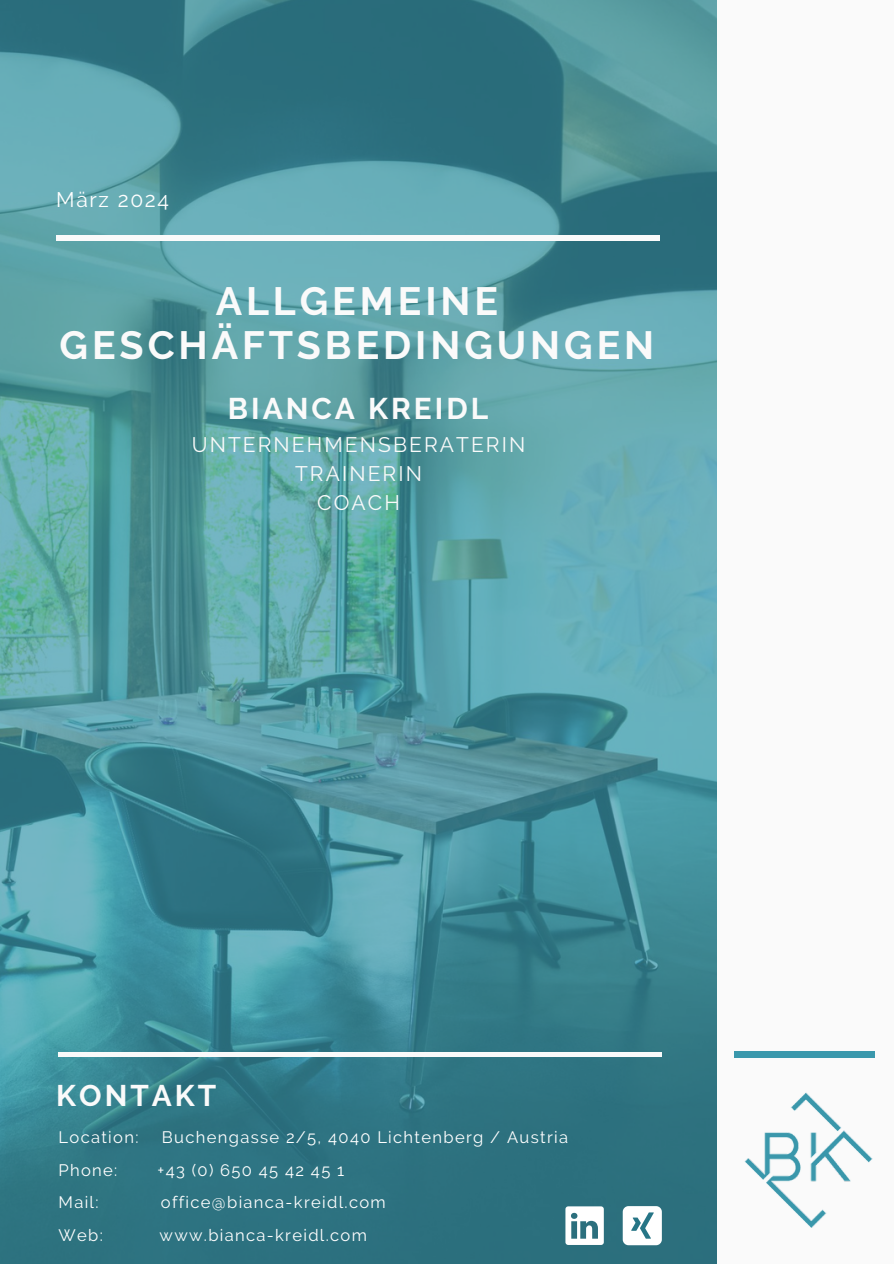
<style>
.page{position:relative;width:894px;height:1264px;background:#fff}
.page>*{position:absolute;margin:0;border:0;box-sizing:border-box;transform-origin:0 0}
.t1{font:700 39.3px/43.8px "Raleway";letter-spacing:.1em;color:#fafafa;text-align:center}
.t2{font:700 29.85px "Raleway";letter-spacing:.1em;color:#fafafa}
.t3{font:21px/29.2px "Raleway";letter-spacing:.1em;color:#fafafa;text-align:center}
.t4{font:21px "Raleway";letter-spacing:.08em;color:#fff}
.t5{font:16.5px "Raleway";letter-spacing:.08em;color:#fff}
</style>
<div class="page">
<img style="left:0;top:0;width:717px;height:1263px">
<div style="left:717px;top:0;width:176px;height:1263px;background:#fafafa"></div>
<hr style="left:56px;top:236px;width:603px;height:4px;background:#fafafa">
<hr style="left:58px;top:1052px;width:603px;height:4px;background:#fafafa">
<img style="left:708px;top:1086px;width:165px;height:153px">
<div style="left:734px;top:1051px;width:140px;height:6px;background:#3a98ac"></div>
<svg style="left:565px;top:1206px;width:38px;height:38px"></svg>
<svg style="left:622px;top:1206px;width:39px;height:39px"></svg>
<h3 class="t4" style="left:56px;top:187px;width:114px">März 2024</h3>
<h4 class="t1" style="left:60px;top:279px;width:596px">ALLGEMEINE<br>GESCHÄFTSBEDINGUNGEN</h4>
<p class="t2" style="left:228px;top:391px;width:262px">BIANCA KREIDL</p>
<p class="t3" style="left:192px;top:429px;width:335px">UNTERNEHMENSBERATERIN<br>TRAINERIN<br>COACH</p>
<p class="t2" style="left:56px;top:1077px;width:161px">KONTAKT</p>
<h2 class="t5" style="left:58px;top:1127px;width:81px">Location:</h2>
<h2 class="t5" style="left:162px;top:1127px;width:407px">Buchengasse 2/5, 4040 Lichtenberg / Austria</h2>
<p class="t5" style="left:58px;top:1160px;width:60px">Phone:</p>
<p class="t5" style="left:157px;top:1160px;width:188px">+43 (0) 650 45 42 45 1</p>
<p class="t5" style="left:58px;top:1192px;width:41px">Mail:</p>
<p class="t5" style="left:161px;top:1192px;width:226px">office@bianca-kreidl.com</p>
<p class="t5" style="left:58px;top:1225px;width:46px">Web:</p>
<p class="t5" style="left:159px;top:1225px;width:209px">www.bianca-kreidl.com</p>
</div>
